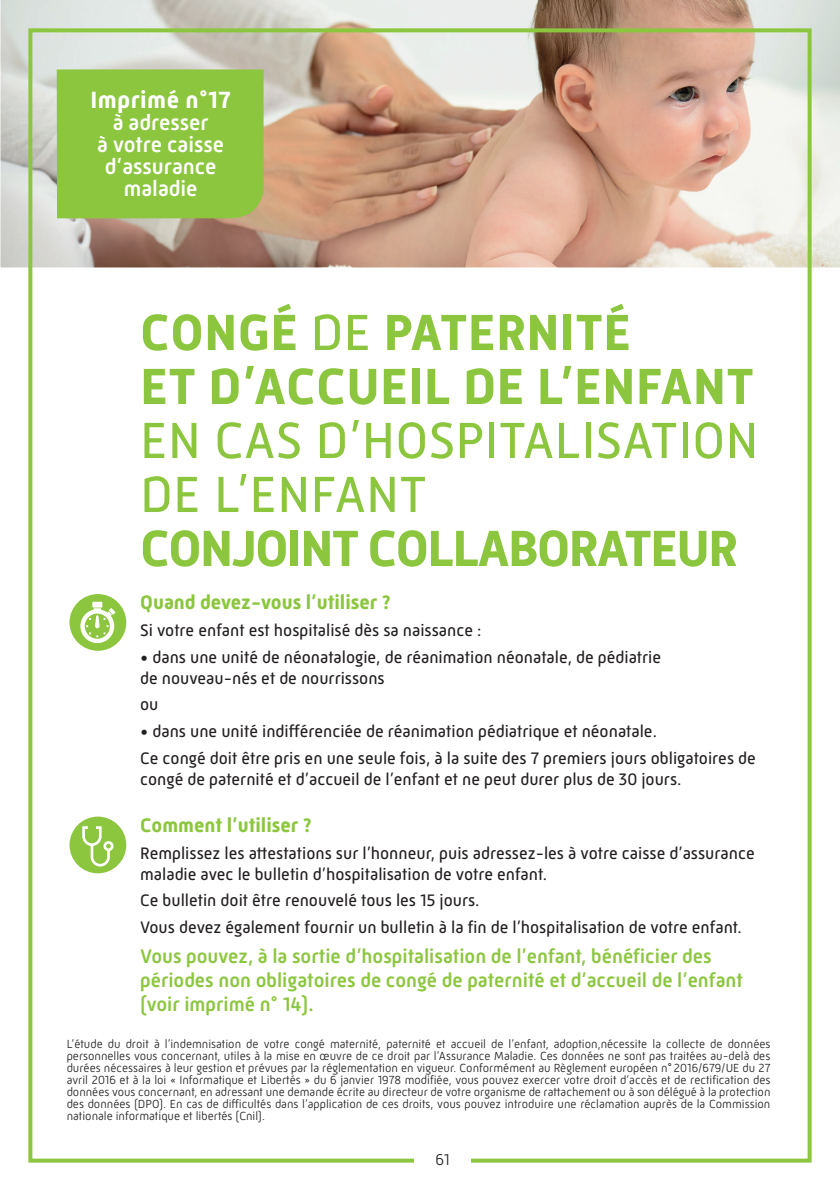
<style>
.page{position:relative;width:840px;height:1191px;background:#fff}
.page>*{position:absolute;margin:0;border:0;box-sizing:border-box;transform-origin:0 0}
.t1{font:700 52px/54px "Mic 32 New";letter-spacing:.01em;color:#8bc63e}
.t2{font:52px/54px "Mic 32 New";letter-spacing:.01em;color:#8bc63e}
.t3{font:700 52px "Mic 32 New";letter-spacing:-.015em;color:#8bc63e}
.t4{font:700 24px "Mic 32 New";letter-spacing:.02em;color:#fff}
.t5{font:500 22px/22px "Mic 32 New";color:#fff;text-align:center}
.t6{font:500 20px/24px "Mic 32 New";color:#8bc63e}
.t7{font:700 20px "Mic 32 New";color:#8bc63e}
.t8{font:17px/21px "Mic 32 New";color:#231f20}
.t9{font:300 16px "Mic 32 New";color:#231f20}
.t10{font:300 12px/12px "Mic 32 New";color:#231f20;text-align:justify}
.s1{font-weight:400}
</style>
<div class="page">
<svg style="left:0;top:0;width:839px;height:268px;background:#d0b6a5"></svg>
<div style="left:28px;top:28px;width:783px;height:1134px;border:4px solid #8bc63e"></div>
<div style="left:414px;top:1152px;width:57px;height:13px;background:#fff"></div>
<div style="left:69px;top:594px;width:57px;height:57px;background:#8bc63e;border-radius:50%"></div>
<svg style="left:80px;top:602px;width:35px;height:41px"></svg>
<div style="left:69px;top:816px;width:57px;height:57px;background:#8bc63e;border-radius:50%"></div>
<svg style="left:82px;top:826px;width:32px;height:40px"></svg>
<div style="left:57px;top:69px;width:206px;height:149px;background:#8bc63e"></div>
<h2 class="t4" style="left:90px;top:86px;width:142px">Imprimé n°17</h2>
<h3 class="t5" style="left:97px;top:111px;width:128px">à adresser<br>à votre caisse d’assurance maladie</h3>
<h1 class="t1" style="left:140px;top:305px;width:614px">CONGÉ <span class="s1">DE</span> PATERNITÉ<br>ET D’ACCUEIL DE L’ENFANT</h1>
<h1 class="t2" style="left:140px;top:413px;width:619px">EN CAS D’HOSPITALISATION<br>DE L’ENFANT</h1>
<h1 class="t3" style="left:140px;top:518px;width:599px">CONJOINT COLLABORATEUR</h1>
<h3 class="t7" style="left:140px;top:591px;width:252px">Quand devez-vous l’utiliser ?</h3>
<h3 class="t8" style="left:140px;top:619px;width:343px">Si votre enfant est hospitalisé dès sa naissance :</h3>
<h3 class="t8" style="left:140px;top:646px;width:522px">• dans une unité de néonatalogie, de réanimation néonatale, de pédiatrie de nouveau-nés et de nourrissons</h3>
<h3 class="t8" style="left:140px;top:694px;width:20px">ou</h3>
<h3 class="t8" style="left:140px;top:718px;width:616px;line-height:26.6px">• dans une unité indifférenciée de réanimation pédiatrique et néonatale.<br>Ce congé doit être pris en une seule fois, à la suite des 7 premiers jours obligatoires de</h3>
<h3 class="t8" style="left:140px;top:768px;width:542px">congé de paternité et d’accueil de l’enfant et ne peut durer plus de 30 jours.</h3>
<h3 class="t7" style="left:140px;top:813px;width:173px">Comment l’utiliser ?</h3>
<h3 class="t8" style="left:140px;top:842px;width:615px">Remplissez les attestations sur l’honneur, puis adressez-les à votre caisse d’assurance maladie avec le bulletin d’hospitalisation de votre enfant.</h3>
<h3 class="t8" style="left:140px;top:887px;width:602px;line-height:26.6px">Ce bulletin doit être renouvelé tous les 15 jours.<br>Vous devez également fournir un bulletin à la fin de l’hospitalisation de votre enfant.</h3>
<h3 class="t6" style="left:140px;top:943px;width:604px">Vous pouvez, à la sortie d’hospitalisation de l’enfant, bénéficier des périodes non obligatoires de congé de paternité et d’accueil de l’enfant (voir imprimé n° 14).</h3>
<p class="t10" style="left:67px;top:1037px;width:705px">L’étude du droit à l’indemnisation de votre congé maternité, paternité et accueil de l’enfant, adoption,nécessite la collecte de données personnelles vous concernant, utiles à la mise en œuvre de ce droit par l’Assurance Maladie. Ces données ne sont pas traitées au-delà des durées nécessaires à leur gestion et prévues par la réglementation en vigueur. Conformément au Règlement européen n°2016/679/UE du 27 avril 2016 et à la loi « Informatique et Libertés » du 6 janvier 1978 modifiée, vous pouvez exercer votre droit d’accès et de rectification des données vous concernant, en adressant une demande écrite au directeur de votre organisme de rattachement ou à son délégué à la protection des données (DPO). En cas de difficultés dans l’application de ces droits, vous pouvez introduire une réclamation auprès de la Commission nationale informatique et libertés (Cnil).</p>
<h3 class="t9" style="left:435px;top:1150px;width:16px">61</h3>
</div>
